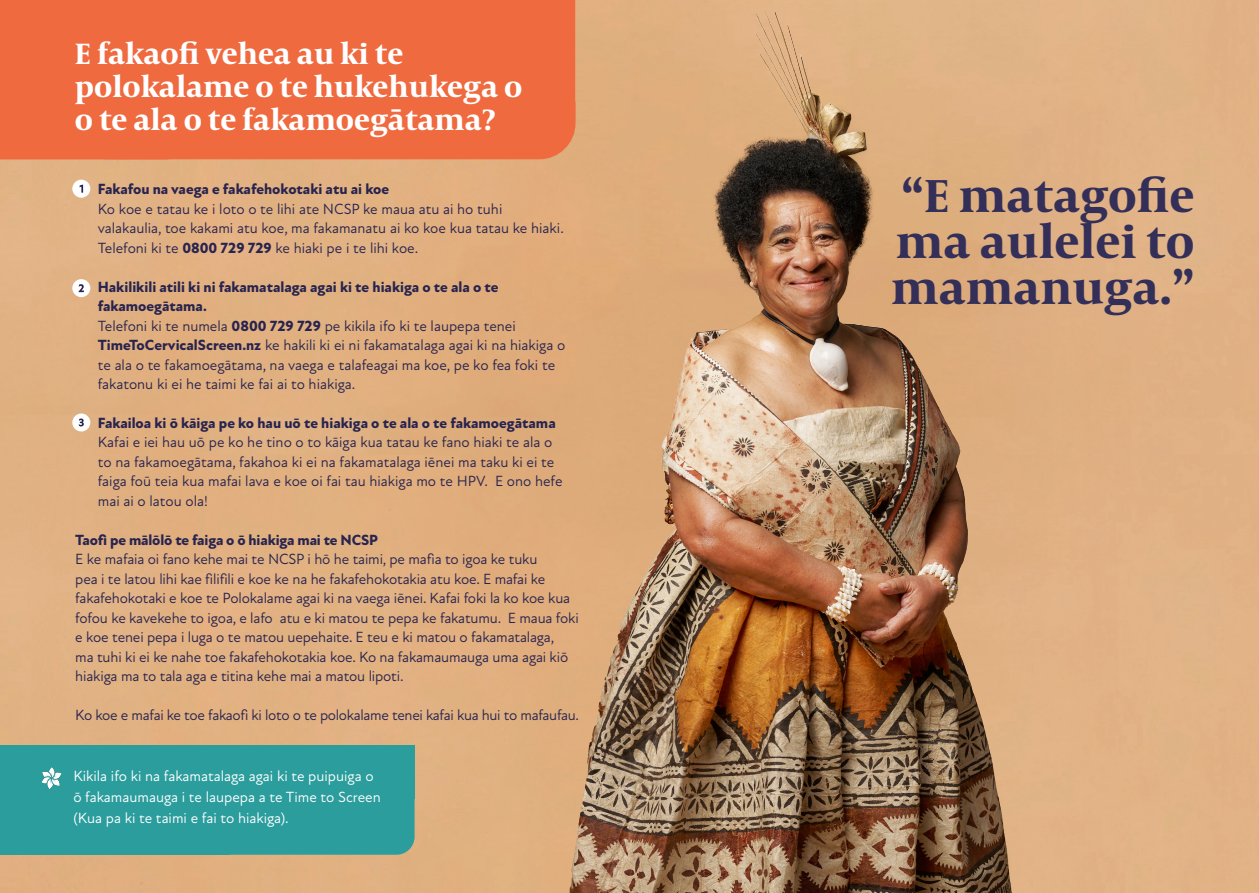
<style>
.page{position:relative;width:1259px;height:893px;background:#e1b182}
.page>*{position:absolute;margin:0;border:0;box-sizing:border-box;transform-origin:0 0}
.t1{font:700 47.25px/45.8px "Capitolium News 2";color:#332f58;text-align:justify}
.t2{font:700 30px/33px "Capitolium News 2";color:#fff}
.Paragraph{font:15px/19.5px "New Atten";letter-spacing:-.01em;color:#28244f}
.Paragraph-2{font:15px/21px "New Atten";color:#fff}
.s1{font-weight:800}
</style>
<div class="page">
<div style="left:0;top:0;width:575px;height:159px;background:#f06a40"></div>
<div style="left:72px;top:70px;width:503px;height:89px;background:#f06a40;border-radius:36px"></div>
<div style="left:103px;top:745px;width:311px;height:110px;background:#2b9d9d;border-radius:18px"></div>
<div style="left:0;top:745px;width:230px;height:110px;background:#2b9d9d"></div>
<div style="left:226px;top:745px;width:188px;height:54px;background:#2b9d9d"></div>
<img style="left:41px;top:768px;width:21px;height:21px">
<img style="left:566px;top:12px;width:469px;height:881px">
<div style="left:72px;top:180px;width:18px;height:18px;background:#fff;border-radius:50%"></div>
<svg style="left:80px;top:185px;width:3px;height:8px"></svg>
<div style="left:72px;top:279px;width:18px;height:18px;background:#fff;border-radius:50%"></div>
<svg style="left:79px;top:284px;width:5px;height:8px"></svg>
<div style="left:72px;top:413px;width:18px;height:18px;background:#fff;border-radius:50%"></div>
<svg style="left:79px;top:419px;width:5px;height:7px"></svg>
<p class="t2" style="left:75px;top:36px;width:449px">E fakaofi vehea au ki te polokalame o te hukehukega o o te ala o te fakamoegātama?</p>
<p class="Paragraph" style="left:98px;top:180px;width:467px"><span class="s1">Fakafou na vaega e fakafehokotaki atu ai koe<br></span>Ko koe e tatau ke i loto o te lihi ate NCSP ke maua atu ai ho tuhi valakaulia, toe kakami atu koe, ma fakamanatu ai ko koe kua tatau ke hiaki.<br>Telefoni ki te <span class="s1">0800 729 729</span> ke hiaki pe i te lihi koe.</p>
<p class="Paragraph" style="left:98px;top:277px;width:469px"><span class="s1">Hakilikili atili ki ni fakamatalaga agai ki te hiakiga o te ala o te fakamoegātama.<br></span>Telefoni ki te numela <span class="s1">0800 729 729</span> pe kikila ifo ki te laupepa tenei <span class="s1">TimeToCervicalScreen.nz</span> ke hakili ki ei ni fakamatalaga agai ki na hiakiga o te ala o te fakamoegātama, na vaega e talafeagai ma koe, pe ko fea foki te fakatonu ki ei he taimi ke fai ai to hiakiga.</p>
<p class="Paragraph" style="left:98px;top:413px;width:466px"><span class="s1">Fakailoa ki ō kāiga pe ko hau uō te hiakiga o te ala o te fakamoegātama </span>Kafai e iei hau uō pe ko he tino o to kāiga kua tatau ke fano hiaki te ala o to na fakamoegātama, fakahoa ki ei na fakamatalaga iēnei ma taku ki ei te faiga foū teia kua mafai lava e koe oi fai tau hiakiga mo te HPV. E ono hefe mai ai o latou ola!</p>
<p class="Paragraph" style="left:75px;top:530px;width:505px"><span class="s1">Taofi pe mālōlō te faiga o ō hiakiga mai te NCSP<br></span>E ke mafaia oi fano kehe mai te NCSP i hō he taimi, pe mafia to igoa ke tuku<br>pea i te latou lihi kae filifili e koe ke na he fakafehokotakia atu koe. E mafai ke fakafehokotaki e koe te Polokalame agai ki na vaega iēnei. Kafai foki la ko koe kua fofou ke kavekehe to igoa, e lafo atu e ki matou te pepa ke fakatumu. E maua foki e koe tenei pepa i luga o te matou uepehaite. E teu e ki matou o fakamatalaga,<br>ma tuhi ki ei ke nahe toe fakafehokotakia koe. Ko na fakamaumauga uma agai kiō hiakiga ma to tala aga e titina kehe mai a matou lipoti.</p>
<p class="Paragraph" style="left:75px;top:706px;width:505px">Ko koe e mafai ke toe fakaofi ki loto o te polokalame tenei kafai kua hui to mafaufau.</p>
<p class="Paragraph-2" style="left:73px;top:765px;width:309px">Kikila ifo ki na fakamatalaga agai ki te puipuiga o ō fakamaumauga i te laupepa a te Time to Screen (Kua pa ki te taimi e fai to hiakiga).</p>
<p class="t1" style="left:891px;top:171px;width:305px">“E matagofie ma aulelei to mamanuga.”</p>
</div>
